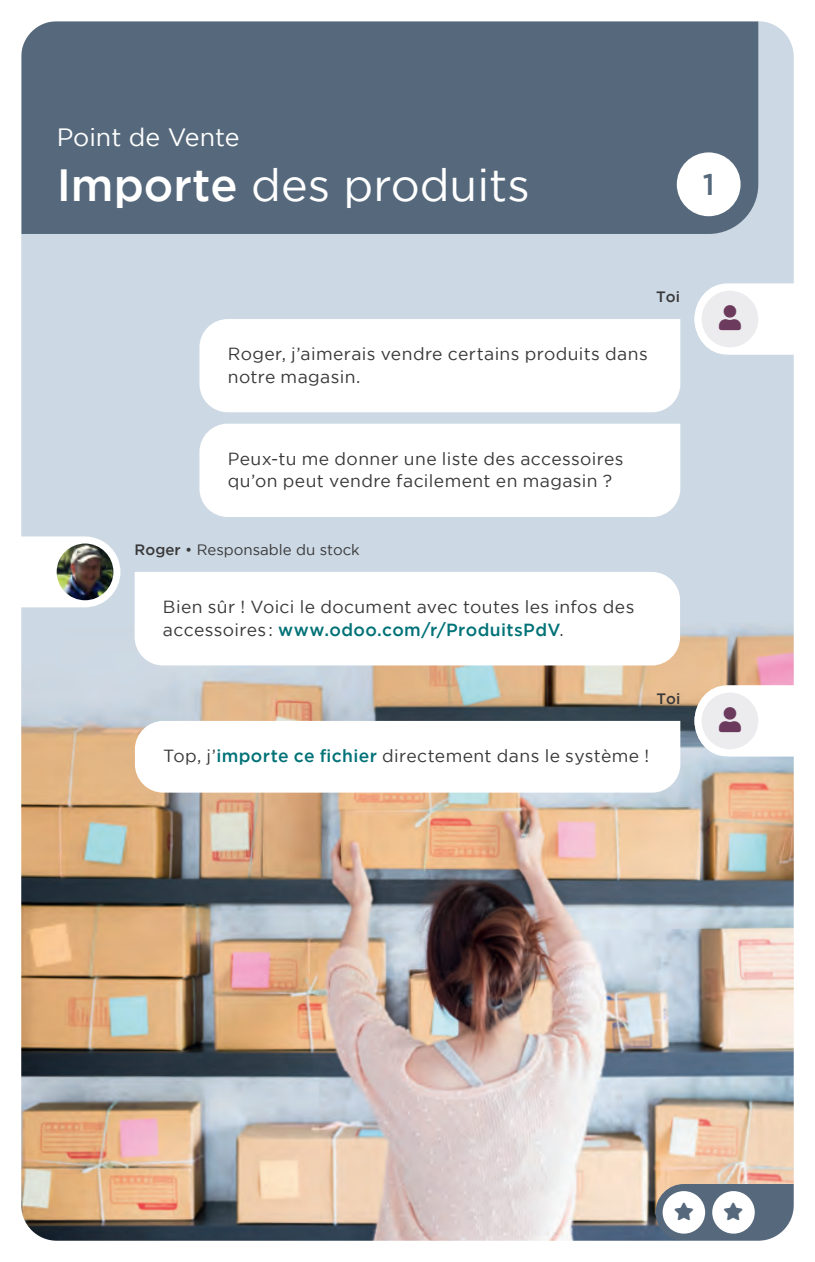
<style>
.page{position:relative;width:815px;height:1262px;background:#fff}
.page>*{position:absolute;margin:0;border:0;box-sizing:border-box;transform-origin:0 0}
.t1{font:45px "Gotham";color:#fff}
.t2{font:500 30px "Gotham";color:#56697c}
.t3{font:25px "Gotham";color:#fff}
.t4{font:17.5px/22.5px "Gotham";letter-spacing:.025em;color:#383839}
.t5{font:15px "Gotham";color:#383839}
.t6{font:500 15px "Gotham";color:#383839}
.s1{font-weight:500}
.s2{font-weight:500;color:#007277}
</style>
<div class="page">
<img style="left:21px;top:21px;width:773px;height:1220px">
<svg style="left:694px;top:283px;width:100px;height:71px"></svg>
<svg style="left:694px;top:685px;width:100px;height:71px"></svg>
<svg style="left:675px;top:1202px;width:18px;height:18px"></svg>
<svg style="left:724px;top:1202px;width:19px;height:18px"></svg>
<h3 class="t3" style="left:57px;top:123px;width:184px">Point de Vente</h3>
<h1 class="t1" style="left:57px;top:160px;width:475px"><span class="s1">Importe</span> des produits</h1>
<h2 class="t2" style="left:703px;top:168px;width:13px">1</h2>
<p class="t6" style="left:656px;top:288px;width:25px">Toi</p>
<p class="t4" style="left:228px;top:342px;width:421px">Roger, j’aimerais vendre certains produits dans notre magasin.</p>
<p class="t4" style="left:228px;top:447px;width:397px">Peux-tu me donner une liste des accessoires qu’on peut vendre facilement en magasin ?</p>
<p class="t5" style="left:135px;top:541px;width:227px"><span class="s1">Roger</span> • Responsable du stock</p>
<p class="t4" style="left:163px;top:595px;width:473px">Bien sûr ! Voici le document avec toutes les infos des accessoires: <span class="s2">www.odoo.com/r/ProduitsPdV</span>.</p>
<p class="t6" style="left:656px;top:689px;width:25px">Toi</p>
<p class="t4" style="left:163px;top:744px;width:487px">Top, j’<span class="s2">importe ce fichier</span> directement dans le système !</p>
</div>
